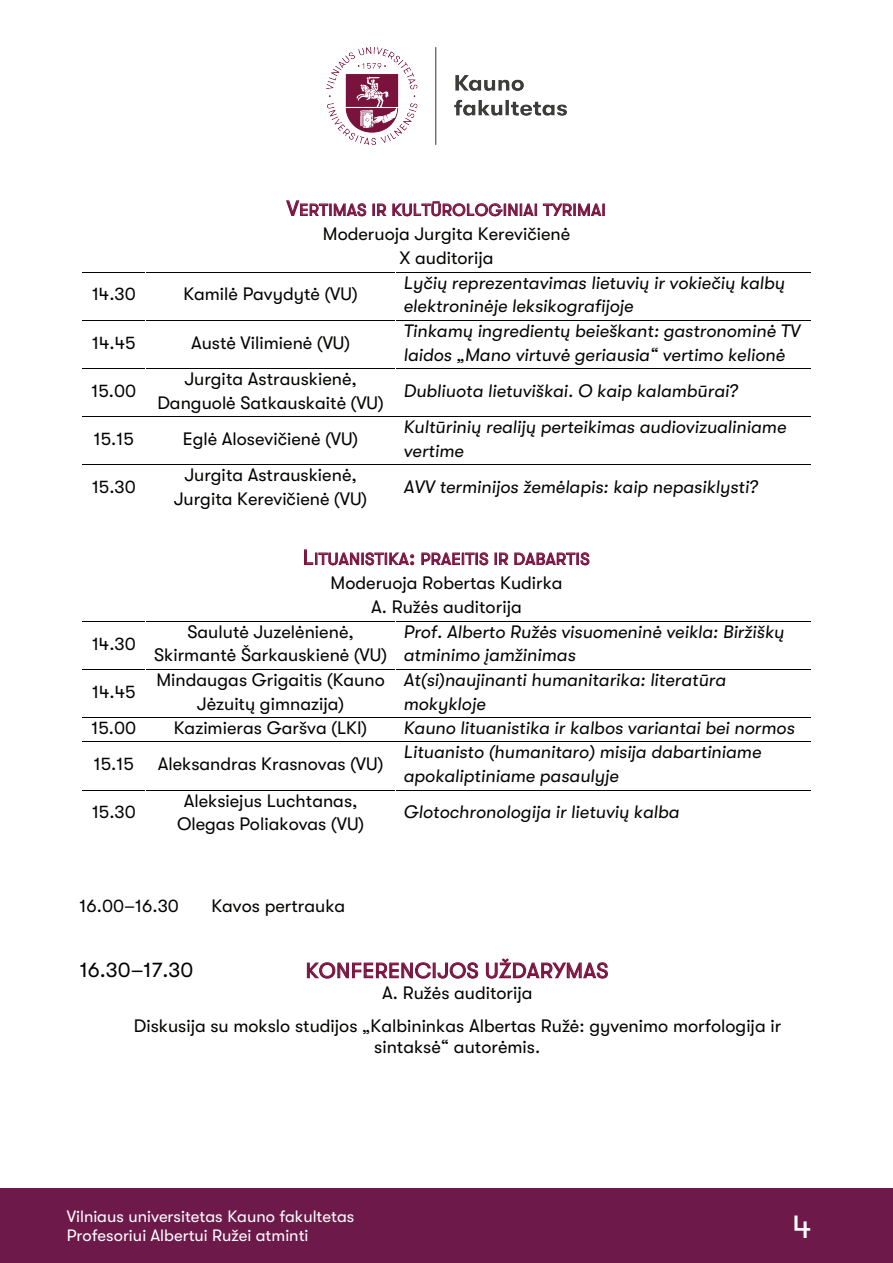
<style>
.page{position:relative;width:893px;height:1263px;background:#fff}
.page>*{position:absolute;margin:0;border:0;box-sizing:border-box;transform-origin:0 0}
.t1{font:33px "GT Walsheim";color:#fff}
.t2{font:21px "GT Walsheim";letter-spacing:.025em;color:#7a1340}
.t3{font:21px "GT Walsheim";color:#040503}
.t4{font:18px/23.7px "GT Walsheim";color:#040503;text-align:center}
.t5{font:italic 18px/23.7px "GT Walsheim";color:#040503}
.t6{font:16.5px/18.9px "GT Walsheim";color:#fff}
.t7{font:16.5px "GT Walsheim";letter-spacing:.025em;color:#7a1340}
.s1{font-size:21px}
</style>
<div class="page">
<img style="left:326px;top:47px;width:241px;height:98px">
<div style="left:0;top:1188px;width:893px;height:75px;background:#6d1a4a"></div>
<svg style="left:307px;top:962px;width:171px;height:17px"></svg>
<svg style="left:486px;top:959px;width:122px;height:20px"></svg>
<svg style="left:286px;top:200px;width:80px;height:16px"></svg>
<svg style="left:373px;top:203px;width:13px;height:13px"></svg>
<svg style="left:392px;top:201px;width:145px;height:15px"></svg>
<svg style="left:543px;top:203px;width:62px;height:13px"></svg>
<hr style="left:82px;top:272px;width:64px;height:1px;background:#040503">
<hr style="left:146px;top:272px;width:249px;height:1px;background:#040503">
<hr style="left:396px;top:272px;width:415px;height:1px;background:#040503">
<hr style="left:146px;top:272px;width:1px;height:48px;background:#fff">
<hr style="left:82px;top:320px;width:64px;height:1px;background:#040503">
<hr style="left:146px;top:320px;width:249px;height:1px;background:#040503">
<hr style="left:396px;top:320px;width:415px;height:1px;background:#040503">
<hr style="left:82px;top:368px;width:64px;height:1px;background:#040503">
<hr style="left:146px;top:368px;width:249px;height:1px;background:#040503">
<hr style="left:396px;top:368px;width:415px;height:1px;background:#040503">
<hr style="left:82px;top:416px;width:64px;height:1px;background:#040503">
<hr style="left:146px;top:416px;width:249px;height:1px;background:#040503">
<hr style="left:396px;top:416px;width:415px;height:1px;background:#040503">
<hr style="left:82px;top:464px;width:64px;height:1px;background:#040503">
<hr style="left:146px;top:464px;width:249px;height:1px;background:#040503">
<hr style="left:396px;top:464px;width:415px;height:1px;background:#040503">
<svg style="left:304px;top:549px;width:110px;height:16px"></svg>
<svg style="left:421px;top:552px;width:67px;height:13px"></svg>
<svg style="left:495px;top:552px;width:13px;height:13px"></svg>
<svg style="left:514px;top:552px;width:75px;height:13px"></svg>
<hr style="left:82px;top:621px;width:64px;height:1px;background:#040503">
<hr style="left:146px;top:621px;width:249px;height:1px;background:#040503">
<hr style="left:396px;top:621px;width:415px;height:1px;background:#040503">
<hr style="left:146px;top:621px;width:1px;height:48px;background:#fff">
<hr style="left:82px;top:669px;width:64px;height:1px;background:#040503">
<hr style="left:146px;top:669px;width:249px;height:1px;background:#040503">
<hr style="left:396px;top:669px;width:415px;height:1px;background:#040503">
<hr style="left:82px;top:717px;width:64px;height:1px;background:#040503">
<hr style="left:146px;top:717px;width:249px;height:1px;background:#040503">
<hr style="left:396px;top:717px;width:415px;height:1px;background:#040503">
<hr style="left:82px;top:741px;width:64px;height:1px;background:#040503">
<hr style="left:146px;top:741px;width:249px;height:1px;background:#040503">
<hr style="left:396px;top:741px;width:415px;height:1px;background:#040503">
<hr style="left:82px;top:790px;width:64px;height:1px;background:#040503">
<hr style="left:146px;top:790px;width:249px;height:1px;background:#040503">
<hr style="left:396px;top:790px;width:415px;height:1px;background:#040503">
<hr style="left:146px;top:790px;width:1px;height:48px;background:#fff">
<p class="t7" style="left:287px;top:201px;width:320px"><span class="s1">V</span>ERTIMAS IR KULTŪROLOGINIAI TYRIMAI</p>
<p class="t4" style="left:323px;top:223px;width:249px">Moderuoja Jurgita Kerevičienė<br>X auditorija</p>
<p class="t4" style="left:92px;top:283px;width:45px">14.30</p>
<p class="t4" style="left:183px;top:283px;width:176px">Kamilė Pavydytė (VU)</p>
<p class="t5" style="left:403px;top:271px;width:383px">Lyčių reprezentavimas lietuvių ir vokiečių kalbų elektroninėje leksikografijoje</p>
<p class="t4" style="left:92px;top:331px;width:45px">14.45</p>
<p class="t4" style="left:191px;top:331px;width:161px">Austė Vilimienė (VU)</p>
<p class="t5" style="left:403px;top:319px;width:398px">Tinkamų ingredientų beieškant: gastronominė TV laidos „Mano virtuvė geriausia“ vertimo kelionė</p>
<p class="t4" style="left:92px;top:379px;width:46px">15.00</p>
<p class="t4" style="left:157px;top:367px;width:228px">Jurgita Astrauskienė,<br>Danguolė Satkauskaitė (VU)</p>
<p class="t5" style="left:403px;top:379px;width:336px">Dubliuota lietuviškai. O kaip kalambūrai?</p>
<p class="t4" style="left:94px;top:427px;width:41px">15.15</p>
<p class="t4" style="left:183px;top:427px;width:177px">Eglė Alosevičienė (VU)</p>
<p class="t5" style="left:403px;top:415px;width:384px">Kultūrinių realijų perteikimas audiovizualiniame vertime</p>
<p class="t4" style="left:92px;top:475px;width:45px">15.30</p>
<p class="t4" style="left:174px;top:463px;width:195px">Jurgita Astrauskienė,<br>Jurgita Kerevičienė (VU)</p>
<p class="t5" style="left:403px;top:475px;width:356px">AVV terminijos žemėlapis: kaip nepasiklysti?</p>
<p class="t4" style="left:92px;top:632px;width:45px">14.30</p>
<p class="t4" style="left:92px;top:680px;width:45px">14.45</p>
<p class="t7" style="left:303px;top:550px;width:288px"><span class="s1">L</span>ITUANISTIKA<span class="s1">:</span> PRAEITIS IR DABARTIS</p>
<p class="t4" style="left:331px;top:572px;width:234px">Moderuoja Robertas Kudirka<br>A. Ružės auditorija</p>
<p class="t4" style="left:154px;top:620px;width:235px">Saulutė Juzelėnienė,<br>Skirmantė Šarkauskienė (VU)</p>
<p class="t5" style="left:403px;top:620px;width:382px">Prof. Alberto Ružės visuomeninė veikla: Biržiškų atminimo įamžinimas</p>
<p class="t4" style="left:156px;top:668px;width:230px">Mindaugas Grigaitis (Kauno<br>Jėzuitų gimnazija)</p>
<p class="t5" style="left:403px;top:668px;width:324px">At(si)naujinanti humanitarika: literatūra mokykloje</p>
<p class="t4" style="left:92px;top:716px;width:46px">15.00</p>
<p class="t4" style="left:174px;top:716px;width:195px">Kazimieras Garšva (LKI)</p>
<p class="t5" style="left:403px;top:716px;width:393px">Kauno lituanistika ir kalbos variantai bei normos</p>
<p class="t4" style="left:94px;top:752px;width:41px">15.15</p>
<p class="t4" style="left:158px;top:752px;width:227px">Aleksandras Krasnovas (VU)</p>
<p class="t5" style="left:403px;top:740px;width:359px">Lituanisto (humanitaro) misija dabartiniame apokaliptiniame pasaulyje</p>
<p class="t4" style="left:92px;top:800px;width:45px">15.30</p>
<p class="t4" style="left:177px;top:789px;width:189px">Aleksiejus Luchtanas,<br>Olegas Poliakovas (VU)</p>
<p class="t5" style="left:403px;top:800px;width:277px">Glotochronologija ir lietuvių kalba</p>
<p class="t4" style="left:80px;top:894px;width:101px">16.00–16.30</p>
<p class="t4" style="left:211px;top:894px;width:135px">Kavos pertrauka</p>
<p class="t3" style="left:80px;top:958px;width:115px">16.30–17.30</p>
<p class="t2" style="left:306px;top:959px;width:304px">KONFERENCIJOS UŽDARYMAS</p>
<p class="t4" style="left:382px;top:981px;width:152px">A. Ružės auditorija</p>
<p class="t4" style="left:134px;top:1016px;width:649px;line-height:20.5px">Diskusija su mokslo studijos „Kalbininkas Albertas Ružė: gyvenimo morfologija ir sintaksė“ autorėmis.</p>
<p class="t6" style="left:67px;top:1207px;width:289px">Vilniaus universitetas Kauno fakultetas<br>Profesoriui Albertui Ružei atminti</p>
<h1 class="t1" style="left:793px;top:1208px;width:21px">4</h1>
</div>
